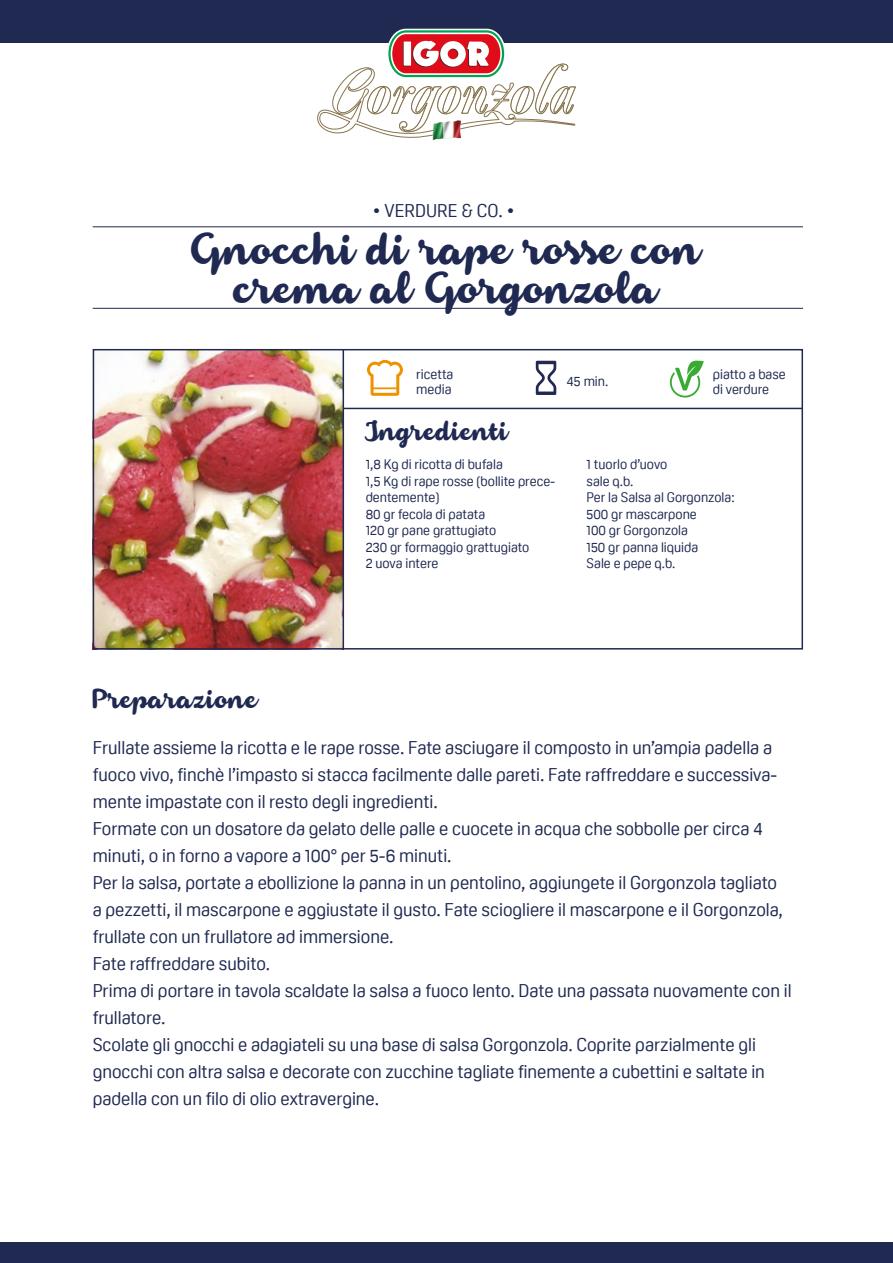
<style>
.page{position:relative;width:893px;height:1263px;background:#fff}
.page>*{position:absolute;margin:0;border:0;box-sizing:border-box;transform-origin:0 0}
.t1{font:39px/39px "Armonioso";color:#1f2951;text-align:center}
.t2{font:24px "Armonioso";color:#1f2951}
.t3{font:18px/27px "Oscine";color:#1f2951}
.t4{font:13.5px/16.5px "Oscine";color:#1f2951}
</style>
<div class="page">
<img style="left:96px;top:352px;width:247px;height:294px">
<div style="left:93px;top:349px;width:710px;height:300px;border:2px solid #1f2951"></div>
<div style="left:0;top:0;width:893px;height:43px;background:#1f2951"></div>
<div style="left:0;top:1242px;width:893px;height:21px;background:#1f2951"></div>
<img style="left:433px;top:138px;width:26px;height:2px">
<svg style="left:317px;top:29px;width:259px;height:109px"></svg>
<hr style="left:343px;top:350px;width:1px;height:299px;background:#1f2951">
<hr style="left:93px;top:308px;width:710px;height:1px;background:#1f2951">
<hr style="left:93px;top:226px;width:710px;height:1px;background:#1f2951">
<hr style="left:343px;top:408px;width:459px;height:1px;background:#1f2951">
<svg style="left:367px;top:360px;width:36px;height:36px"></svg>
<svg style="left:536px;top:361px;width:20px;height:34px"></svg>
<svg style="left:670px;top:360px;width:34px;height:38px"></svg>
<p class="t3" style="left:372px;top:197px;width:144px">• VERDURE &amp; CO. •</p>
<h1 class="t1" style="left:192px;top:230px;width:511px">Gnocchi di rape rosse con crema al Gorgonzola</h1>
<p class="t4" style="left:416px;top:367px;width:39px;line-height:15px">ricetta media</p>
<p class="t4" style="left:567px;top:373px;width:43px">45 min.</p>
<p class="t4" style="left:713px;top:367px;width:74px;line-height:15px">piatto a base di verdure</p>
<h2 class="t2" style="left:366px;top:414px;width:144px">Ingredienti</h2>
<p class="t4" style="left:366px;top:456px;width:191px">1,8 Kg di ricotta di bufala<br>1,5 Kg di rape rosse (bollite prece&shy;dentemente)<br>80 gr fecola di patata<br>120 gr pane grattugiato<br>230 gr formaggio grattugiato<br>2 uova intere</p>
<p class="t4" style="left:587px;top:456px;width:150px">1 tuorlo d’uovo<br>sale q.b.<br>Per la Salsa al Gorgonzola:<br>500 gr mascarpone<br>100 gr Gorgonzola<br>150 gr panna liquida<br>Sale e pepe q.b.</p>
<h2 class="t2" style="left:93px;top:682px;width:167px">Preparazione</h2>
<p class="t3" style="left:93px;top:735px;width:700px">Frullate assieme la ricotta e le rape rosse. Fate asciugare il composto in un’ampia padella a fuoco vivo, finchè l’impasto si stacca facilmente dalle pareti. Fate raffreddare e successiva&shy;mente impastate con il resto degli ingredienti.<br>Formate con un dosatore da gelato delle palle e cuocete in acqua che sobbolle per circa 4 minuti, o in forno a vapore a 100° per 5-6 minuti.<br>Per la salsa, portate a ebollizione la panna in un pentolino, aggiungete il Gorgonzola tagliato<br>a pezzetti, il mascarpone e aggiustate il gusto. Fate sciogliere il mascarpone e il Gorgonzola, frullate con un frullatore ad immersione.<br>Fate raffreddare subito.<br>Prima di portare in tavola scaldate la salsa a fuoco lento. Date una passata nuovamente con il frullatore.<br>Scolate gli gnocchi e adagiateli su una base di salsa Gorgonzola. Coprite parzialmente gli gnocchi con altra salsa e decorate con zucchine tagliate finemente a cubettini e saltate in padella con un filo di olio extravergine.</p>
</div>
